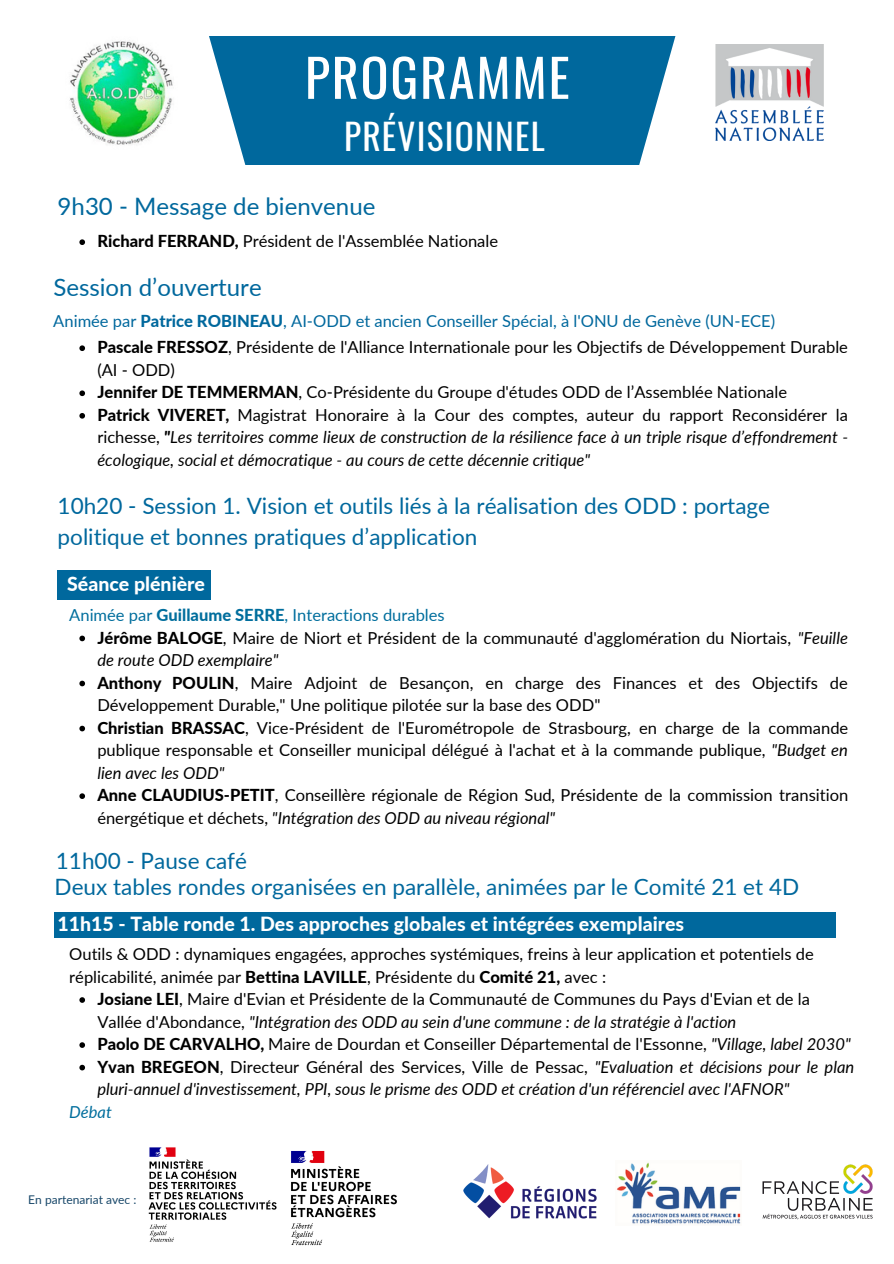
<style>
.page{position:relative;width:894px;height:1264px;background:#fff}
.page>*{position:absolute;margin:0;border:0;box-sizing:border-box;transform-origin:0 0}
.t1{font:51.9px "Oswald";letter-spacing:.035em;color:#fff}
.t2{font:35.4px "Oswald";letter-spacing:.035em;color:#fff}
.t3{font:24px "Lato";color:#00689d}
.t4{font:22.5px/31.5px "Lato";color:#00689d}
.t5{font:800 19.5px "Lato";color:#fff}
.t6{font:16.5px/22.5px "Lato";color:#000}
.t7{font:italic 16.5px/22.5px "Lato";color:#000;text-align:justify}
.t8{font:16.5px "Lato";color:#00689d}
.t9{font:16.5px "Lato";color:#006e9d}
.t10{font:italic 16.5px "Lato";color:#006e9d}
.t11{font:12px "Lato";color:#19486a}
.s1{font-weight:800}
.s2{font-weight:800;font-style:normal}
.s3{font-style:normal}
.s4{font-style:italic}
</style>
<div class="page">
<div style="left:203px;top:37px;width:475px;height:127px;background:#00689d"></div>
<img style="left:616px;top:1162px;width:125px;height:62px">
<svg style="left:203px;top:36px;width:44px;height:129px"></svg>
<img style="left:69px;top:40px;width:104px;height:105px">
<svg style="left:637px;top:36px;width:186px;height:129px"></svg>
<div style="left:58px;top:570px;width:153px;height:29px;background:#00689d"></div>
<img style="left:715px;top:44px;width:108px;height:96px">
<img style="left:148px;top:1147px;width:129px;height:95px">
<img style="left:291px;top:1151px;width:106px;height:95px">
<img style="left:463px;top:1164px;width:134px;height:55px">
<img style="left:762px;top:1164px;width:111px;height:56px">
<svg style="left:79px;top:345px;width:6px;height:6px"></svg>
<svg style="left:79px;top:390px;width:6px;height:6px"></svg>
<svg style="left:79px;top:413px;width:6px;height:5px"></svg>
<svg style="left:79px;top:635px;width:6px;height:6px"></svg>
<svg style="left:79px;top:680px;width:6px;height:6px"></svg>
<svg style="left:79px;top:725px;width:6px;height:6px"></svg>
<svg style="left:79px;top:793px;width:6px;height:6px"></svg>
<svg style="left:79px;top:239px;width:6px;height:6px"></svg>
<div style="left:54px;top:912px;width:781px;height:26px;background:#00689d"></div>
<svg style="left:79px;top:997px;width:6px;height:5px"></svg>
<svg style="left:79px;top:1042px;width:6px;height:5px"></svg>
<svg style="left:79px;top:1064px;width:6px;height:6px"></svg>
<p class="t1" style="left:305px;top:37px;width:266px">PROGRAMME</p>
<p class="t2" style="left:344px;top:108px;width:202px">PRÉVISIONNEL</p>
<p class="t3" style="left:58px;top:192px;width:319px">9h30 - Message de bienvenue</p>
<p class="t6" style="left:97px;top:230px;width:402px"><span class="s1">Richard FERRAND,</span> Président de l'Assemblée Nationale</p>
<p class="t3" style="left:53px;top:272px;width:210px">Session d’ouverture</p>
<p class="t8" style="left:53px;top:311px;width:723px">Animée par <span class="s1">Patrice ROBINEAU</span>, AI-ODD et ancien Conseiller Spécial, à l'ONU de Genève (UN-ECE)</p>
<p class="t6" style="left:97px;top:335px;width:751px"><span class="s1">Pascale FRESSOZ</span>, Présidente de l'Alliance Internationale pour les Objectifs de Développement Durable (AI - ODD)</p>
<p class="t6" style="left:97px;top:381px;width:691px"><span class="s1">Jennifer DE TEMMERMAN</span>, Co-Présidente du Groupe d'études ODD de l’Assemblée Nationale</p>
<p class="t7" style="left:97px;top:403px;width:752px"><span class="s2">Patrick VIVERET,</span> <span class="s3">Magistrat Honoraire à la Cour des comptes, auteur du rapport Reconsidérer la richesse,</span> <span class="s1">"</span>Les territoires comme lieux de construction de la résilience face à un triple risque d’effondrement - écologique, social et démocratique - au cours de cette décennie critique"</p>
<p class="t4" style="left:58px;top:489px;width:713px">10h20 - Session 1. Vision et outils liés à la réalisation des ODD : portage politique et bonnes pratiques d’application</p>
<p class="t5" style="left:67px;top:572px;width:139px">Séance plénière</p>
<p class="t9" style="left:69px;top:604px;width:377px">Animée par <span class="s1">Guillaume SERRE</span>, Interactions durables</p>
<p class="t6" style="left:97px;top:626px;width:751px"><span class="s1">Jérôme BALOGE</span>, Maire de Niort et Président de la communauté d'agglomération du Niortais, <span class="s4">"Feuille de route ODD exemplaire"</span></p>
<p class="t6" style="left:97px;top:671px;width:751px"><span class="s1">Anthony POULIN</span>, Maire Adjoint de Besançon, en charge des Finances et des Objectifs de<br>Développement Durable," Une politique pilotée sur la base des ODD"</p>
<p class="t6" style="left:97px;top:716px;width:752px;text-align:justify"><span class="s1">Christian BRASSAC</span>, Vice-Président de l'Eurométropole de Strasbourg, en charge de la commande publique responsable et Conseiller municipal délégué à l'achat et à la commande publique, <span class="s4">"Budget en lien avec les ODD"</span></p>
<p class="t6" style="left:97px;top:783px;width:752px"><span class="s1">Anne CLAUDIUS-PETIT</span>, Conseillère régionale de Région Sud<span class="s4">,</span> Présidente de la commission transition énergétique et déchets, <span class="s4">"Intégration des ODD au niveau régional"</span></p>
<p class="t4" style="left:56px;top:844px;width:193px">11h00 - Pause café</p>
<p class="t4" style="left:55px;top:870px;width:745px">Deux tables rondes organisées en parallèle, animées par le Comité 21 et 4D</p>
<p class="t5" style="left:58px;top:911px;width:628px">11h15 - Table ronde 1. Des approches globales et intégrées exemplaires</p>
<p class="t6" style="left:69px;top:942px;width:745px">Outils &amp; ODD : dynamiques engagées, approches systémiques, freins à leur application et potentiels de</p>
<p class="t6" style="left:69px;top:964px;width:538px">réplicabilité, animée par <span class="s1">Bettina LAVILLE</span>, Présidente du <span class="s1">Comité 21,</span> avec :</p>
<p class="t6" style="left:97px;top:987px;width:714px"><span class="s1">Josiane LEI</span>, Maire d'Evian et Présidente de la Communauté de Communes du Pays d'Evian et de la<br>Vallée d'Abondance, <span class="s4">"Intégration des ODD au sein d'une commune : de la stratégie à l'action</span></p>
<p class="t6" style="left:97px;top:1032px;width:754px"><span class="s1">Paolo DE CARVALHO,</span> Maire de Dourdan et Conseiller Départemental de l'Essonne, <span class="s4">"Village, label 2030"</span></p>
<p class="t7" style="left:97px;top:1055px;width:758px"><span class="s2">Yvan BREGEON</span><span class="s3">, Directeur Général des Services, Ville de Pessac,</span> "Evaluation et décisions pour le plan pluri-annuel d'investissement, PPI, sous le prisme des ODD et création d'un référenciel avec l'AFNOR"</p>
<p class="t10" style="left:69px;top:1101px;width:44px">Débat</p>
<p class="t11" style="left:28px;top:1192px;width:110px">En partenariat avec :</p>
</div>
